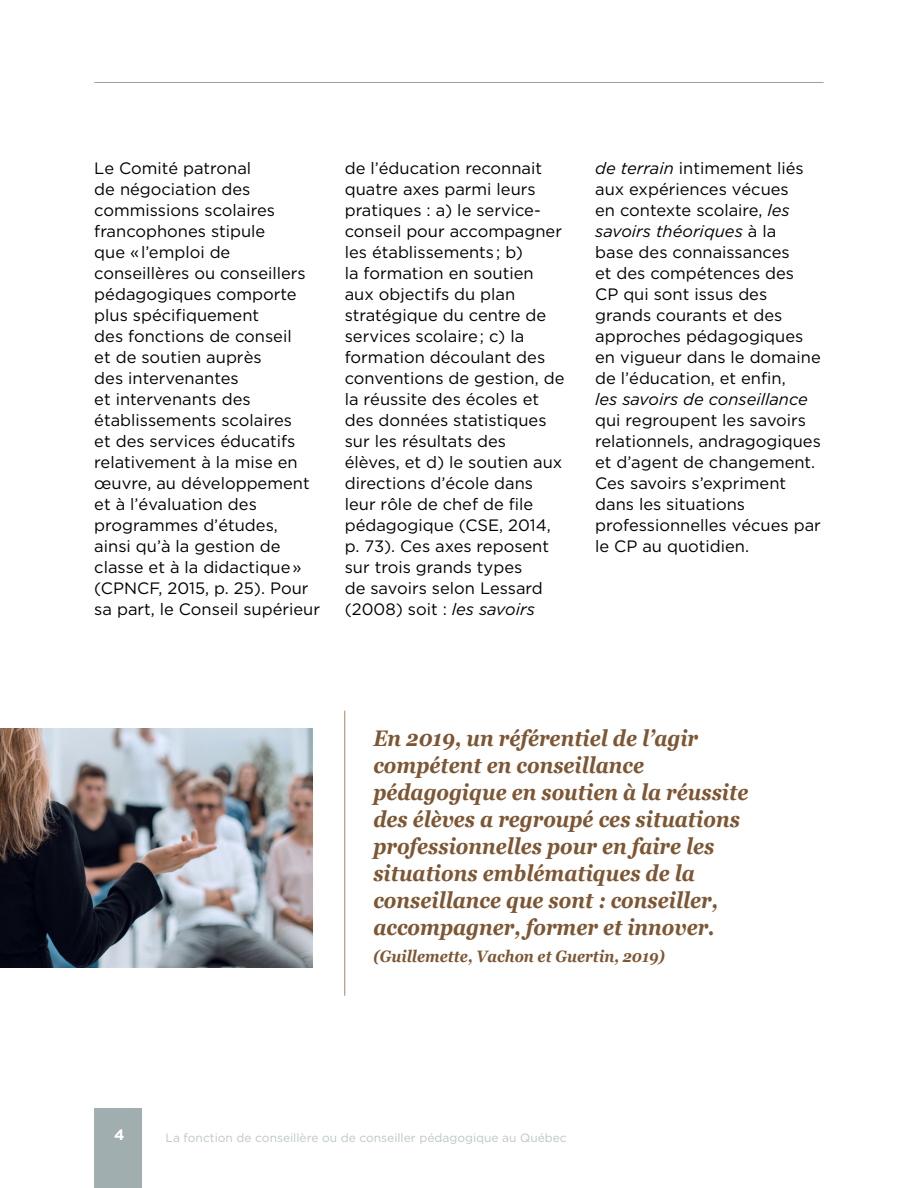
<style>
.page{position:relative;width:918px;height:1188px;background:#fff}
.page>*{position:absolute;margin:0;border:0;box-sizing:border-box;transform-origin:0 0}
.t1{font:italic 700 22.5px/27px "Georgia";color:#7d5633;scale:.88 1}
.t2{font:16.5px/21px "Gotham";color:#000}
.t3{font:italic 700 16.5px "Georgia";color:#7d5633;scale:.88 1}
.t4{font:italic 16.5px "Gotham";color:#000}
.t5{font:700 15px "Gotham";color:#fff}
.t6{font:12px "Gotham";color:#bec6c7}
.s1{font-style:italic}
</style>
<div class="page">
<div style="left:94px;top:1108px;width:48px;height:80px;background:#a1aeb0"></div>
<hr style="left:94px;top:82px;width:730px;height:1px;background:#9c9e9f">
<hr style="left:344px;top:711px;width:1px;height:285px;background:#a98564">
<img style="left:0;top:729px;width:312px;height:239px">
<p class="t2" style="left:94px;top:157px;width:227px">Le Comité patronal<br>de négociation des commissions scolaires francophones stipule<br>que «l’emploi de conseillères ou conseillers pédagogiques comporte plus spécifiquement<br>des fonctions de conseil<br>et de soutien auprès<br>des intervenantes<br>et intervenants des établissements scolaires<br>et des services éducatifs relativement à la mise en œuvre, au développement et à l’évaluation des programmes d’études,<br>ainsi qu’à la gestion de classe et à la didactique» (CPNCF, 2015, p. 25). Pour sa part, le Conseil supérieur</p>
<p class="t2" style="left:345px;top:157px;width:221px">de l’éducation reconnait quatre axes parmi leurs pratiques : a) le service&shy;conseil pour accompagner les établissements ; b)<br>la formation en soutien aux objectifs du plan stratégique du centre de services scolaire; c) la formation découlant des conventions de gestion, de la réussite des écoles et des données statistiques sur les résultats des élèves, et d) le soutien aux directions d’école dans leur rôle de chef de file pédagogique (CSE, 2014, p. 73). Ces axes reposent sur trois grands types<br>de savoirs selon Lessard (2008) soit : <span class="s1">les savoirs</span></p>
<p class="t2" style="left:595px;top:157px;width:227px"><span class="s1">de terrain</span> intimement liés aux expériences vécues<br>en contexte scolaire, <span class="s1">les savoirs théoriques</span> à la<br>base des connaissances<br>et des compétences des<br>CP qui sont issus des grands courants et des approches pédagogiques en vigueur dans le domaine de l’éducation, et enfin,</p>
<p class="t4" style="left:595px;top:390px;width:214px">les savoirs de conseillance</p>
<p class="t2" style="left:595px;top:409px;width:227px">qui regroupent les savoirs relationnels, andragogiques et d’agent de changement.<br>Ces savoirs s’expriment dans les situations professionnelles vécues par le CP au quotidien.</p>
<p class="t1" style="left:373px;top:725px;width:428px">En 2019, un référentiel de l’agir compétent en conseillance pédagogique en soutien à la réussite des élèves a regroupé ces situations professionnelles pour en faire les situations emblématiques de la conseillance que sont : conseiller, accompagner, former et innover.</p>
<p class="t3" style="left:373px;top:946px;width:333px">(Guillemette, Vachon et Guertin, 2019)</p>
<p class="t5" style="left:114px;top:1126px;width:12px">4</p>
<p class="t6" style="left:166px;top:1131px;width:403px">La fonction de conseillère ou de conseiller pédagogique au Québec</p>
</div>
